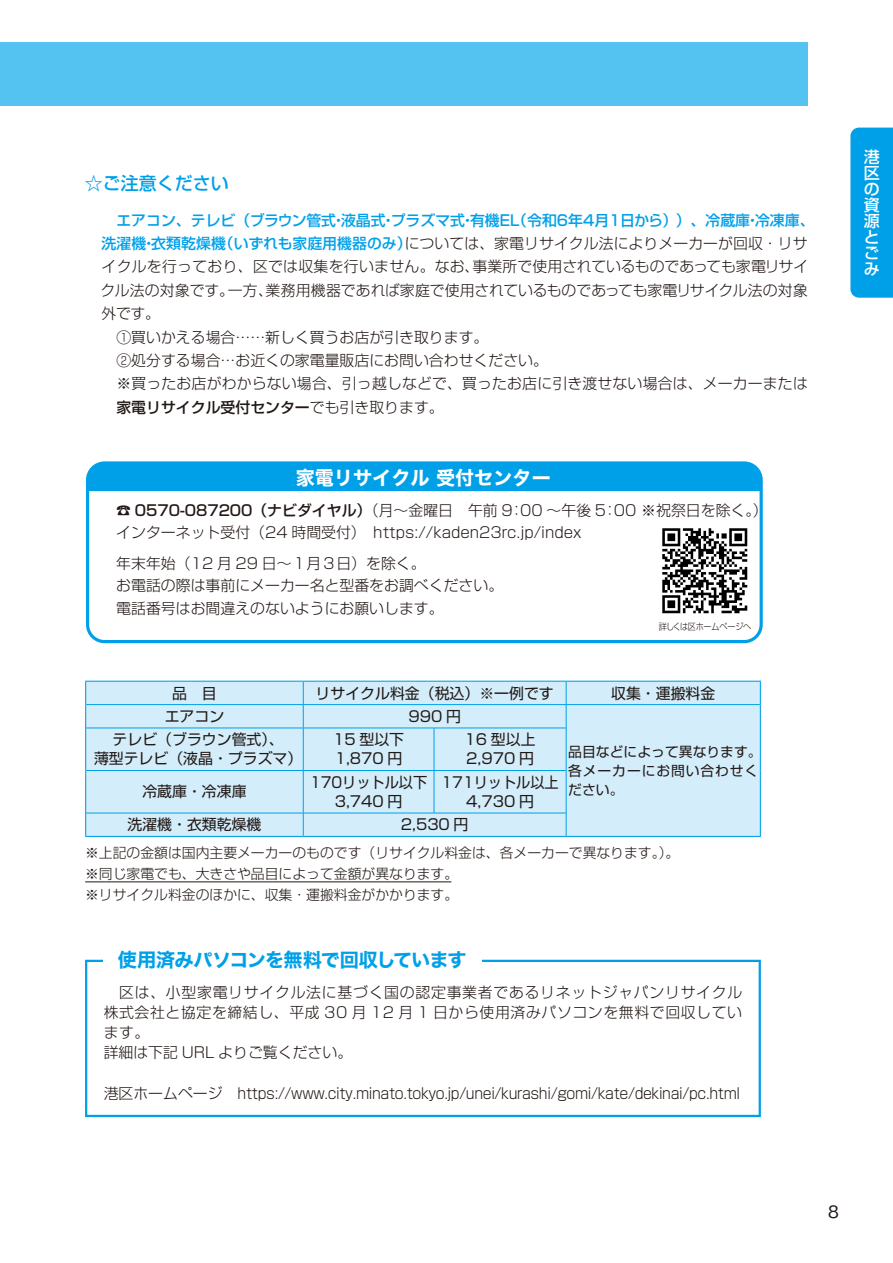
<style>
.page{position:relative;width:893px;height:1263px;background:#fff}
.page>*{position:absolute;margin:0;border:0;box-sizing:border-box;transform-origin:0 0}
.t1{font:19.2px "Hira Kaku Std N W7";letter-spacing:-.045em;color:#00a0e9}
.t2{font:19.2px "Hira Kaku Std N W7";color:#fff}
.t3{font:500 18px "Shin Go Pro";color:#00a0e9}
.t4{font:500 16.95px "Gothic BBB Pro";color:#221815}
.t5{font:500 15.9px/15.9px "Shin Go Pro";color:#fff;text-align:justify}
.t6{font:300 14.85px/22.4px "Shin Go Pro";color:#221815}
.t7{font:14.85px/19.2px "Shin Go Pro";color:#221815}
.t8{font:300 14.85px/20.2px "Shin Go Pro";letter-spacing:.04em;color:#221815}
.t9{font:300 14.85px "Shin Go Pro";letter-spacing:-.025em;color:#221815}
.t10{font:500 14.85px "Shin Go Pro";color:#00a0e9}
.t11{font:300 14.85px "Shin Go Pro";letter-spacing:.02em;color:#221815}
.t12{font:14.85px/19.2px "Shin Go Pro";color:#221815;text-align:center;scale:.95 1}
.t13{font:500 14.85px "Shin Go Pro";color:#221815}
.t14{font:300 13.8px/21.3px "Shin Go Pro";color:#221815}
.t15{font:13.8px/19.2px "Shin Go Pro";color:#221815}
.t16{font:300 9px "Shin Go Pro";letter-spacing:-.035em;color:#221815;scale:.9 1}
.s1{font-family:"Ryumin Pro"}
.s2{font-weight:500;color:#00a0e9}
.s3{font-weight:300}
.s4{font-weight:500}
</style>
<div class="page">
<div style="left:850px;top:128px;width:43px;height:170px;background:#00a0e9"></div>
<div style="left:0;top:43px;width:808px;height:63px;background:#54c3f1"></div>
<div style="left:86px;top:461px;width:677px;height:182px;border:3px solid #00a0e9;border-radius:17px"></div>
<div style="left:85px;top:960px;width:676px;height:157px;border:2px solid #00a0e9"></div>
<hr style="left:85px;top:882px;width:366px;height:1px;background:#221815">
<div style="left:86px;top:682px;width:674px;height:154px;background:#d3edfb"></div>
<hr style="left:566px;top:836px;width:195px;height:1px;background:#00a0e9">
<svg style="left:303px;top:682px;width:1px;height:46px"></svg>
<svg style="left:566px;top:682px;width:1px;height:46px"></svg>
<hr style="left:303px;top:728px;width:1px;height:42px;background:#00a0e9">
<hr style="left:434px;top:728px;width:1px;height:42px;background:#00a0e9">
<hr style="left:566px;top:728px;width:1px;height:42px;background:#00a0e9">
<hr style="left:303px;top:771px;width:1px;height:42px;background:#00a0e9">
<hr style="left:434px;top:771px;width:1px;height:42px;background:#00a0e9">
<hr style="left:566px;top:770px;width:1px;height:43px;background:#00a0e9">
<svg style="left:303px;top:814px;width:1px;height:22px"></svg>
<svg style="left:566px;top:813px;width:1px;height:23px"></svg>
<hr style="left:86px;top:704px;width:217px;height:1px;background:#00a0e9">
<hr style="left:303px;top:704px;width:131px;height:1px;background:#00a0e9">
<hr style="left:434px;top:704px;width:132px;height:1px;background:#00a0e9">
<hr style="left:566px;top:704px;width:194px;height:1px;background:#00a0e9">
<hr style="left:86px;top:728px;width:217px;height:1px;background:#00a0e9">
<hr style="left:303px;top:728px;width:131px;height:1px;background:#00a0e9">
<hr style="left:434px;top:728px;width:132px;height:1px;background:#00a0e9">
<hr style="left:86px;top:770px;width:217px;height:1px;background:#00a0e9">
<hr style="left:303px;top:770px;width:131px;height:1px;background:#00a0e9">
<hr style="left:434px;top:770px;width:132px;height:1px;background:#00a0e9">
<hr style="left:86px;top:813px;width:217px;height:1px;background:#00a0e9">
<hr style="left:303px;top:813px;width:131px;height:1px;background:#00a0e9">
<hr style="left:434px;top:813px;width:132px;height:1px;background:#00a0e9">
<hr style="left:85px;top:681px;width:218px;height:1px;background:#00a0e9">
<hr style="left:303px;top:681px;width:131px;height:1px;background:#00a0e9">
<hr style="left:434px;top:681px;width:132px;height:1px;background:#00a0e9">
<hr style="left:566px;top:681px;width:195px;height:1px;background:#00a0e9">
<svg style="left:85px;top:682px;width:1px;height:46px"></svg>
<svg style="left:760px;top:682px;width:1px;height:46px"></svg>
<hr style="left:760px;top:728px;width:1px;height:42px;background:#00a0e9">
<hr style="left:760px;top:770px;width:1px;height:43px;background:#00a0e9">
<svg style="left:760px;top:813px;width:1px;height:23px"></svg>
<hr style="left:85px;top:728px;width:1px;height:42px;background:#00a0e9">
<hr style="left:85px;top:770px;width:1px;height:43px;background:#00a0e9">
<svg style="left:85px;top:813px;width:1px;height:23px"></svg>
<hr style="left:85px;top:836px;width:218px;height:1px;background:#00a0e9">
<hr style="left:303px;top:836px;width:131px;height:1px;background:#00a0e9">
<hr style="left:434px;top:836px;width:132px;height:1px;background:#00a0e9">
<div style="left:88px;top:464px;width:672px;height:27px;background:#00a0e9"></div>
<div style="left:103px;top:949px;width:379px;height:21px;background:#fff"></div>
<img style="left:662px;top:528px;width:86px;height:86px">
<p class="t3" style="left:85px;top:169px;width:146px"><span class="s1">☆</span>ご注意ください</p>
<p class="t10" style="left:116px;top:208px;width:700px">エアコン、テレビ（ブラウン管式・液晶式・プラズマ式・有機EL（令和6年4月1日から））、冷蔵庫・冷凍庫、</p>
<p class="t6" style="left:102px;top:230px;width:708px"><span class="s2">洗濯機・衣類乾燥機（いずれも家庭用機器のみ）</span>については、家電リサイクル法によりメーカーが回収・リサ</p>
<p class="t11" style="left:102px;top:255px;width:708px">イクルを行っており、区では収集を行いません。なお、事業所で使用されているものであっても家電リサイ</p>
<p class="t6" style="left:101px;top:277px;width:709px">クル法の対象です。一方、業務用機器であれば家庭で使用されているものであっても家電リサイクル法の対象</p>
<p class="t6" style="left:102px;top:301px;width:60px">外です。</p>
<p class="t6" style="left:116px;top:324px;width:374px">①買いかえる場合……新しく買うお店が引き取ります。</p>
<p class="t6" style="left:116px;top:347px;width:433px">②処分する場合…お近くの家電量販店にお問い合わせください。</p>
<p class="t6" style="left:116px;top:371px;width:693px">※買ったお店がわからない場合、引っ越しなどで、買ったお店に引き渡せない場合は、メーカーまたは</p>
<p class="t13" style="left:116px;top:395px;width:329px">家電リサイクル受付センター<span class="s3">でも引き取ります。</span></p>
<p class="t2" style="left:296px;top:462px;width:257px">家電リサイクル 受付センター</p>
<p class="t6" style="left:116px;top:497px;width:653px">☎ <span class="s4">0570-087200（ナビダイヤル）</span>（月〜金曜日　午前 9：00 〜午後 5：00 ※祝祭日を除く。）インターネット受付（24 時間受付）　https://kaden23rc.jp/index</p>
<p class="t6" style="left:116px;top:550px;width:388px">年末年始（12 月 29 日〜１月３日）を除く。<br>お電話の際は事前にメーカー名と型番をお調べください。電話番号はお間違えのないようにお願いします。</p>
<p class="t16" style="left:659px;top:619px;width:104px">詳しくは区ホームページへ</p>
<p class="t7" style="left:172px;top:681px;width:46px">品　目</p>
<p class="t7" style="left:316px;top:681px;width:240px">リサイクル料金（税込）※一例です</p>
<p class="t7" style="left:611px;top:681px;width:106px">収集・運搬料金</p>
<p class="t7" style="left:165px;top:705px;width:61px">エアコン</p>
<p class="t7" style="left:408px;top:705px;width:54px">990 円</p>
<p class="t15" style="left:568px;top:740px;width:195px">品目などによって異なります。各メーカーにお問い合わせください。</p>
<p class="t7" style="left:94px;top:728px;width:210px;text-align:center">テレビ（ブラウン管式）、<br>薄型テレビ（液晶・プラズマ）</p>
<p class="t7" style="left:333px;top:728px;width:72px">15 型以下<br>1,870 円</p>
<p class="t7" style="left:465px;top:728px;width:72px">16 型以上<br>2,970 円</p>
<p class="t7" style="left:142px;top:780px;width:106px">冷蔵庫・冷凍庫</p>
<p class="t12" style="left:310px;top:771px;width:125px">170リットル以下<br>3,740 円</p>
<p class="t12" style="left:442px;top:771px;width:125px">171リットル以上<br>4,730 円</p>
<p class="t7" style="left:127px;top:813px;width:135px">洗濯機・衣類乾燥機</p>
<p class="t7" style="left:401px;top:813px;width:69px">2,530 円</p>
<p class="t14" style="left:85px;top:840px;width:596px">※上記の金額は国内主要メーカーのものです（リサイクル料金は、各メーカーで異なります。）。※同じ家電でも、大きさや品目によって金額が異なります。<br>※リサイクル料金のほかに、収集・運搬料金がかかります。</p>
<p class="t1" style="left:118px;top:945px;width:350px">使用済みパソコンを無料で回収しています</p>
<p class="t8" style="left:104px;top:980px;width:640px">　区は、小型家電リサイクル法に基づく国の認定事業者であるリネットジャパンリサイクル株式会社と協定を締結し、平成 30 月 12 月 1 日から使用済みパソコンを無料で回収しています。<br>詳細は下記 URL よりご覧ください。</p>
<p class="t9" style="left:104px;top:1081px;width:638px">港区ホームページ　https://www.city.minato.tokyo.jp/unei/kurashi/gomi/kate/dekinai/pc.html</p>
<p class="t5" style="left:864px;top:147px;width:17px">港区の資源とごみ</p>
<p class="t4" style="left:828px;top:1198px;width:12px">8</p>
</div>
